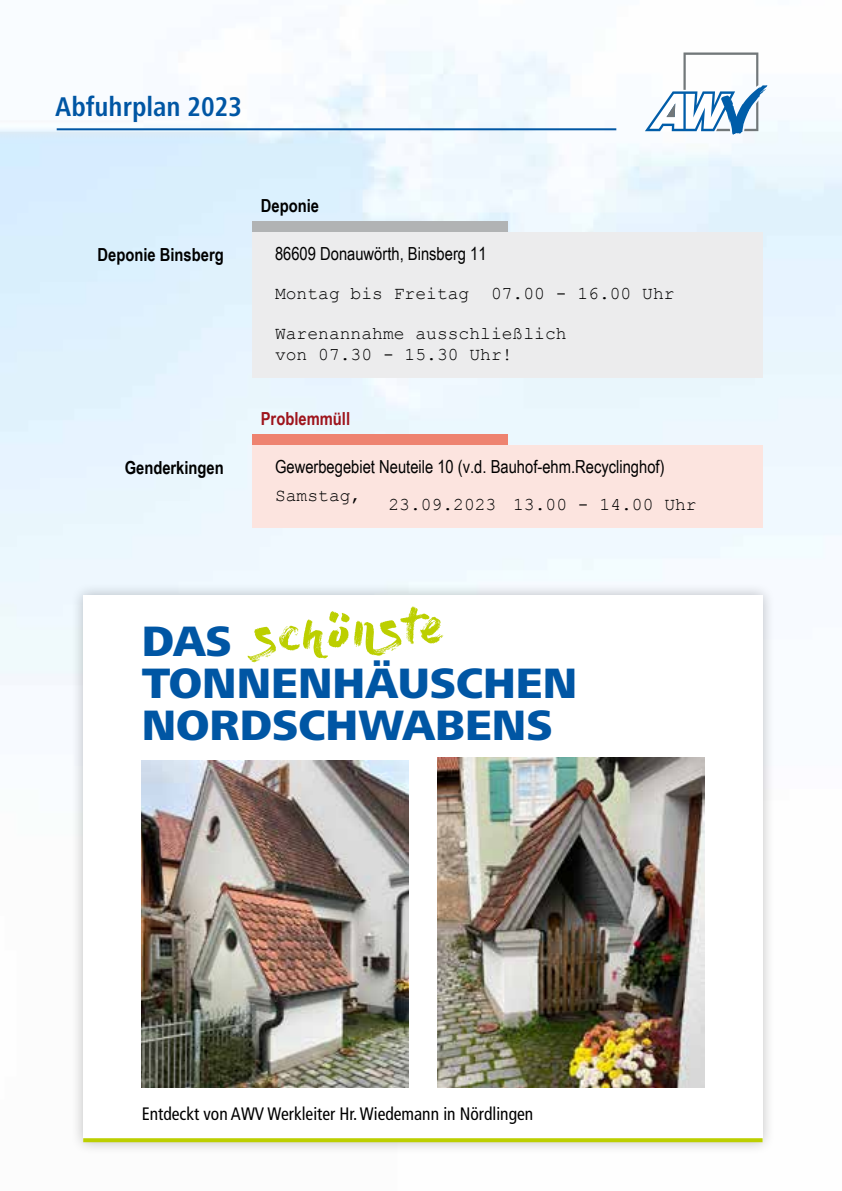
<style>
.page{position:relative;width:842px;height:1191px;background:#fff}
.page>*{position:absolute;margin:0;border:0;box-sizing:border-box;transform-origin:0 0}
.t1{font:48px "Dry Brush";color:#bccf00}
.t2{font:800 44px/42px "Frutiger Next";color:#0056a4}
.t3{font:700 condensed 28px "Frutiger Next";color:#0056a4}
.t4{font:700 28px "Arial Narrow";color:#1a65ab}
.t5{font:18px/20.4px "Courier New";color:#000}
.t6{font:18px "Arial Narrow";color:#000}
.t7{font:condensed 18px "Frutiger";color:#000}
.t8{font:700 18px "Arial Narrow";color:#000}
.t9{font:700 18px "Arial Narrow";color:#9e141c}
</style>
<div class="page">
<hr style="left:57px;top:128px;width:559px;height:2px;background:#0056a4">
<svg style="left:645px;top:52px;width:123px;height:83px"></svg>
<div style="left:252px;top:434px;width:255px;height:11px;background:#ee8370"></div>
<div style="left:252px;top:445px;width:511px;height:75px;background:#fce4df"></div>
<div style="left:252px;top:520px;width:511px;height:7px;background:#fce4df"></div>
<div style="left:252px;top:221px;width:255px;height:11px;background:#b1b3b4"></div>
<div style="left:252px;top:232px;width:511px;height:145px;background:#ececed"></div>
<div style="left:70px;top:582px;width:706px;height:573px;background:#000;opacity:.25"></div>
<div style="left:83px;top:595px;width:680px;height:547px;background:#fff"></div>
<img style="left:438px;top:758px;width:266px;height:329px">
<img style="left:142px;top:760px;width:266px;height:327px">
<svg style="left:83px;top:1138px;width:680px;height:4px;background:#bfd10e"></svg>
<h3 class="t3" style="left:55px;top:90px;width:188px">Abfuhrplan 2023</h3>
<h3 class="t4" style="left:58px;top:94px;width:181px">Abfuhrplan 2023</h3>
<p class="t8" style="left:261px;top:192px;width:60px">Deponie</p>
<p class="t8" style="left:98px;top:241px;width:128px">Deponie Binsberg</p>
<p class="t6" style="left:275px;top:241px;width:213px">86609 Donauwörth, Binsberg 11</p>
<p class="t5" style="left:275px;top:282px;width:401px">Montag bis Freitag 07.00 - 16.00 Uhr</p>
<p class="t5" style="left:275px;top:323px;width:293px">Warenannahme ausschließlich von 07.30 - 15.30 Uhr!</p>
<p class="t5" style="left:275px;top:284px;width:12px">v</p>
<p class="t5" style="left:318px;top:284px;width:196px">07.30 - 15.30 Uhr!</p>
<p class="t8" style="left:125px;top:454px;width:101px">Genderkingen</p>
<p class="t9" style="left:261px;top:405px;width:91px">Problemmüll</p>
<p class="t6" style="left:275px;top:454px;width:391px">Gewerbegebiet Neuteile 10 (v.d. Bauhof-ehm.Recyclinghof)</p>
<p class="t5" style="left:388px;top:493px;width:110px">23.09.2023</p>
<p class="t5" style="left:275px;top:485px;width:88px">Samstag,</p>
<p class="t5" style="left:513px;top:493px;width:185px">13.00 - 14.00 Uhr</p>
<h1 class="t1" style="left:253px;top:607px;width:191px;rotate:-3deg">schönste</h1>
<h2 class="t2" style="left:142px;top:620px;width:437px">DAS<br>TONNENHÄUSCHEN<br>NORDSCHWABENS</h2>
<p class="t7" style="left:142px;top:1103px;width:393px">Entdeckt von AWV Werkleiter Hr. Wiedemann in Nördlingen</p>
</div>
